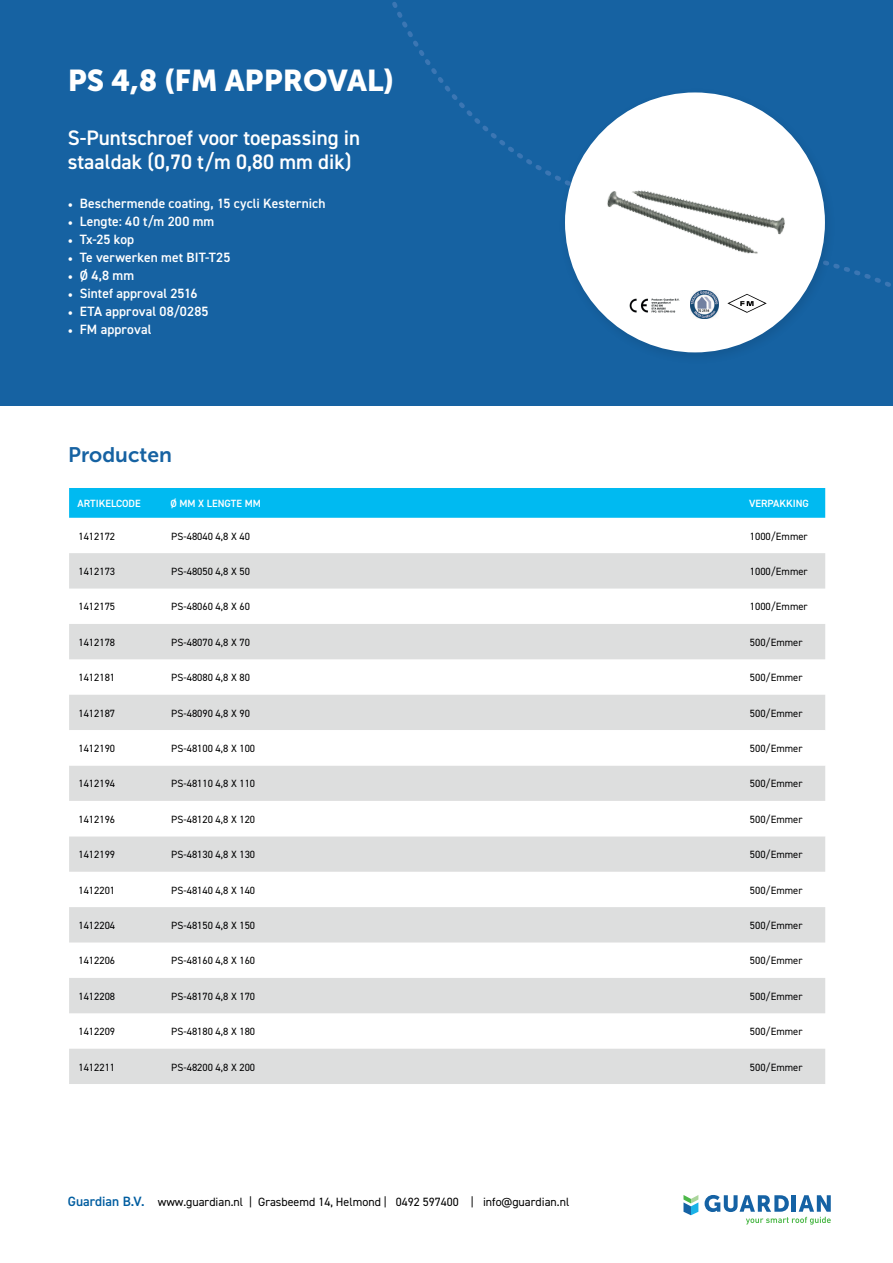
<style>
.page{position:relative;width:893px;height:1263px;background:#fff}
.page>*{position:absolute;margin:0;border:0;box-sizing:border-box;transform-origin:0 0}
.t1{font:30px "Museo Sans 900";color:#fff}
.t2{font:600 21px/24px "DIN2014";color:#fff}
.t3{font:21px "Museo Sans 700";color:#1662a2}
.t4{font:600 13.5px "DIN2014";letter-spacing:.005em;color:#fff}
.t5{font:12px "DIN2014";color:#000001}
.t6{font:10.5px "DIN2014";color:#000001}
.t7{font:600 10.5px "DIN2014";color:#fff}
.s1{font-family:"Minion Pro";font-weight:400}
.s2{font-weight:600;font-size:13.5px;color:#005da0}
</style>
<div class="page">
<div style="left:69px;top:488px;width:756px;height:30px;background:#00baf1"></div>
<svg style="left:69px;top:553px;width:756px;height:177px;fill:#dddede"></svg>
<svg style="left:69px;top:766px;width:756px;height:318px;fill:#dddede"></svg>
<div style="left:0;top:0;width:893px;height:405px;background:#1662a2"></div>
<svg style="left:705px;top:1195px;width:126px;height:29px"></svg>
<svg style="left:683px;top:1195px;width:15px;height:20px"></svg>
<div style="left:565px;top:92px;width:260px;height:260px;background:#fff;border-radius:50%"></div>
<svg style="left:392px;top:2px;width:499px;height:328px"></svg>
<img style="left:629px;top:298px;width:50px;height:14px">
<img style="left:599px;top:160px;width:192px;height:110px">
<h1 class="t1" style="left:68px;top:63px;width:328px">PS 4,8 (FM APPROVAL)</h1>
<h2 class="t2" style="left:68px;top:125px;width:294px">S-Puntschroef voor toepassing in staaldak (0,70 t/m 0,80 mm dik)</h2>
<p class="t4" style="left:68px;top:194px;width:259px"><span class="s1">•</span> Beschermende coating, 15 cycli Kesternich</p>
<p class="t4" style="left:68px;top:212px;width:148px"><span class="s1">•</span> Lengte: 40 t/m 200 mm</p>
<p class="t4" style="left:68px;top:230px;width:68px"><span class="s1">•</span> Tx-25 kop</p>
<p class="t4" style="left:68px;top:248px;width:164px"><span class="s1">•</span> Te verwerken met BIT-T25</p>
<p class="t4" style="left:68px;top:266px;width:68px"><span class="s1">•</span> Ø 4,8 mm</p>
<p class="t4" style="left:68px;top:284px;width:131px"><span class="s1">•</span> Sintef approval 2516</p>
<p class="t4" style="left:68px;top:302px;width:142px"><span class="s1">•</span> ETA approval 08/0285</p>
<p class="t4" style="left:68px;top:320px;width:85px"><span class="s1">•</span> FM approval</p>
<h2 class="t3" style="left:68px;top:443px;width:105px">Producten</h2>
<p class="t7" style="left:78px;top:496px;width:65px">ARTIKELCODE</p>
<p class="t7" style="left:170px;top:496px;width:92px">Ø MM X LENGTE MM</p>
<p class="t7" style="left:749px;top:496px;width:62px">VERPAKKING</p>
<p class="t6" style="left:78px;top:529px;width:38px">1412172</p>
<p class="t6" style="left:171px;top:529px;width:80px">PS-48040 4,8 X 40</p>
<p class="t6" style="left:750px;top:529px;width:59px">1000/Emmer</p>
<p class="t6" style="left:78px;top:565px;width:38px">1412173</p>
<p class="t6" style="left:171px;top:565px;width:80px">PS-48050 4,8 X 50</p>
<p class="t6" style="left:750px;top:565px;width:59px">1000/Emmer</p>
<p class="t6" style="left:78px;top:600px;width:38px">1412175</p>
<p class="t6" style="left:171px;top:600px;width:80px">PS-48060 4,8 X 60</p>
<p class="t6" style="left:750px;top:600px;width:59px">1000/Emmer</p>
<p class="t6" style="left:78px;top:635px;width:38px">1412178</p>
<p class="t6" style="left:171px;top:635px;width:80px">PS-48070 4,8 X 70</p>
<p class="t6" style="left:750px;top:635px;width:54px">500/Emmer</p>
<p class="t6" style="left:78px;top:671px;width:38px">1412181</p>
<p class="t6" style="left:171px;top:671px;width:80px">PS-48080 4,8 X 80</p>
<p class="t6" style="left:750px;top:671px;width:54px">500/Emmer</p>
<p class="t6" style="left:78px;top:706px;width:38px">1412187</p>
<p class="t6" style="left:171px;top:706px;width:80px">PS-48090 4,8 X 90</p>
<p class="t6" style="left:750px;top:706px;width:54px">500/Emmer</p>
<p class="t6" style="left:78px;top:742px;width:38px">1412190</p>
<p class="t6" style="left:171px;top:742px;width:85px">PS-48100 4,8 X 100</p>
<p class="t6" style="left:750px;top:742px;width:54px">500/Emmer</p>
<p class="t6" style="left:78px;top:777px;width:38px">1412194</p>
<p class="t6" style="left:171px;top:777px;width:85px">PS-48110 4,8 X 110</p>
<p class="t6" style="left:750px;top:777px;width:54px">500/Emmer</p>
<p class="t6" style="left:78px;top:812px;width:38px">1412196</p>
<p class="t6" style="left:171px;top:812px;width:85px">PS-48120 4,8 X 120</p>
<p class="t6" style="left:750px;top:812px;width:54px">500/Emmer</p>
<p class="t6" style="left:78px;top:848px;width:38px">1412199</p>
<p class="t6" style="left:171px;top:848px;width:85px">PS-48130 4,8 X 130</p>
<p class="t6" style="left:750px;top:848px;width:54px">500/Emmer</p>
<p class="t6" style="left:78px;top:883px;width:38px">1412201</p>
<p class="t6" style="left:171px;top:883px;width:85px">PS-48140 4,8 X 140</p>
<p class="t6" style="left:750px;top:883px;width:54px">500/Emmer</p>
<p class="t6" style="left:78px;top:919px;width:38px">1412204</p>
<p class="t6" style="left:171px;top:919px;width:85px">PS-48150 4,8 X 150</p>
<p class="t6" style="left:750px;top:919px;width:54px">500/Emmer</p>
<p class="t6" style="left:78px;top:954px;width:38px">1412206</p>
<p class="t6" style="left:171px;top:954px;width:85px">PS-48160 4,8 X 160</p>
<p class="t6" style="left:750px;top:954px;width:54px">500/Emmer</p>
<p class="t6" style="left:78px;top:989px;width:38px">1412208</p>
<p class="t6" style="left:171px;top:989px;width:85px">PS-48170 4,8 X 170</p>
<p class="t6" style="left:750px;top:989px;width:54px">500/Emmer</p>
<p class="t6" style="left:78px;top:1025px;width:38px">1412209</p>
<p class="t6" style="left:171px;top:1025px;width:85px">PS-48180 4,8 X 180</p>
<p class="t6" style="left:750px;top:1025px;width:54px">500/Emmer</p>
<p class="t6" style="left:78px;top:1060px;width:38px">1412211</p>
<p class="t6" style="left:171px;top:1060px;width:85px">PS-48200 4,8 X 200</p>
<p class="t6" style="left:750px;top:1060px;width:54px">500/Emmer</p>
<p class="t5" style="left:68px;top:1194px;width:503px"><span class="s2">Guardian B.V.</span> www.guardian.nl | Grasbeemd 14, Helmond | 0492 597400 | info@guardian.nl</p>
</div>
